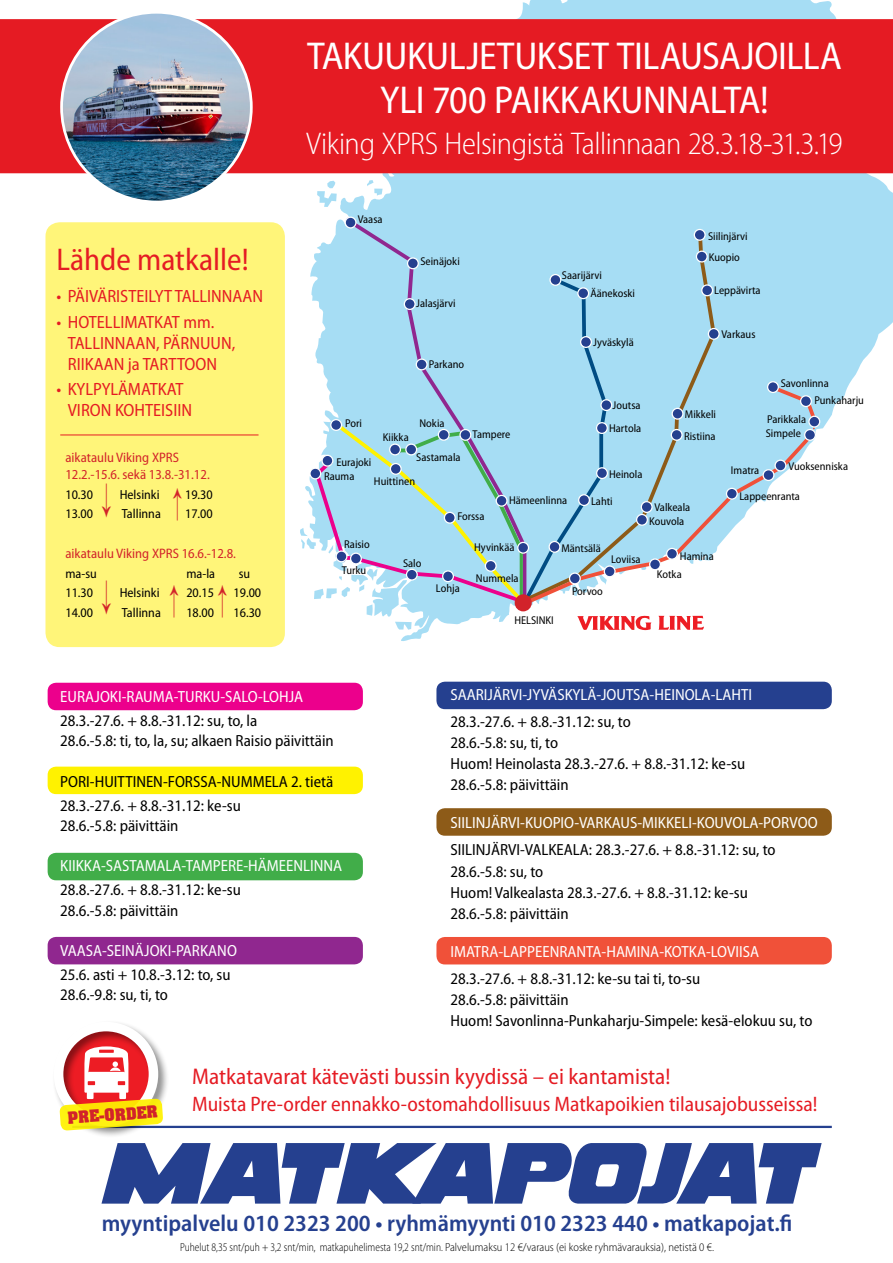
<style>
.page{position:relative;width:893px;height:1263px;background:#fff}
.page>*{position:absolute;margin:0;border:0;box-sizing:border-box;transform-origin:0 0}
.t1{font:semi-condensed 39px/43px "Myriad Pro";letter-spacing:-.015em;color:#fff;text-align:center}
.t2{font:300 semi-condensed 31.5px "Myriad Pro";letter-spacing:-.015em;color:#fff}
.t3{font:semi-condensed 31.5px "Myriad Pro";color:#e51b23}
.t4{font:600 semi-condensed 23.25px "Myriad Pro";color:#25408f}
.t5{font:semi-condensed 22.8px "Myriad Pro";color:#e51b23}
.t6{font:semi-condensed 21px "Myriad Pro";color:#e51b23}
.t7{font:semi-condensed 17.85px/21px "Myriad Pro";color:#e51b23}
.t8{font:semi-condensed 16.2px/21px "Myriad Pro";color:#000}
.t9{font:semi-condensed 16.2px "Myriad Pro";color:#fff}
.t10{font:700 14.4px "Aachen Std";color:#d2232a}
.t11{font:semi-condensed 13.8px/16.8px "Myriad Pro";color:#d2232a}
.t12{font:semi-condensed 13.2px "Myriad Pro";color:#000}
.t13{font:300 semi-condensed 11.7px "Myriad Pro";color:#000;scale:.9 1}
.t14{font:semi-condensed 11.4px/14.4px "Myriad Pro";color:#000}
</style>
<div class="page">
<svg style="left:226px;top:0;width:667px;height:642px"></svg>
<div style="left:309px;top:467px;width:12px;height:12px;border:1px solid #fff;border-radius:50%"></div>
<svg style="left:577px;top:615px;width:74px;height:15px"></svg>
<svg style="left:658px;top:616px;width:46px;height:14px"></svg>
<svg style="left:311px;top:214px;width:509px;height:394px;background:#afdaee"></svg>
<hr style="left:520px;top:545px;width:3px;height:56px;background:#41ad49">
<div style="left:496px;top:495px;width:11px;height:11px;background:#25408f;border-radius:50%"></div>
<div style="left:496px;top:495px;width:12px;height:12px;border:1px solid #fff;border-radius:50%"></div>
<div style="left:460px;top:429px;width:11px;height:11px;background:#25408f;border-radius:50%"></div>
<div style="left:459px;top:429px;width:12px;height:12px;border:1px solid #fff;border-radius:50%"></div>
<div style="left:518px;top:542px;width:10px;height:11px;background:#25408f;border-radius:50%"></div>
<div style="left:517px;top:542px;width:12px;height:12px;border:1px solid #fff;border-radius:50%"></div>
<div style="left:515px;top:594px;width:17px;height:17px;background:#d2232a;border-radius:50%"></div>
<div style="left:579px;top:495px;width:10px;height:10px;background:#25408f;border-radius:50%"></div>
<div style="left:578px;top:494px;width:12px;height:12px;border:1px solid #fff;border-radius:50%"></div>
<div style="left:0;top:19px;width:893px;height:154px;background:#e51b23"></div>
<div style="left:45px;top:222px;width:240px;height:425px;background:#fff579;border-radius:14px"></div>
<svg style="left:101px;top:1143px;width:721px;height:60px"></svg>
<div style="left:48px;top:683px;width:315px;height:27px;background:#ec008c;border-radius:9px"></div>
<div style="left:48px;top:767px;width:315px;height:27px;background:#fff200;border-radius:9px"></div>
<div style="left:48px;top:853px;width:315px;height:27px;background:#41ad49;border-radius:9px"></div>
<div style="left:48px;top:937px;width:315px;height:27px;background:#90278f;border-radius:9px"></div>
<div style="left:436px;top:682px;width:396px;height:27px;background:#25408f;border-radius:9px"></div>
<div style="left:436px;top:808px;width:396px;height:28px;background:#8d5b18;border-radius:9px"></div>
<div style="left:436px;top:937px;width:396px;height:27px;background:#f05139;border-radius:9px"></div>
<img style="left:62px;top:12px;width:189px;height:190px;border-radius:95px">
<hr style="left:72px;top:1126px;width:760px;height:2px;background:#25408f">
<div style="left:52px;top:1020px;width:118px;height:118px;background:#000;opacity:.45"></div>
<div style="left:54px;top:1022px;width:104px;height:104px;border:10px solid #fff;border-radius:50%"></div>
<svg style="left:59px;top:1046px;width:104px;height:85px"></svg>
<hr style="left:60px;top:435px;width:199px;height:1px;background:#e51b23">
<h1 class="t1" style="left:307px;top:36px;width:536px">TAKUUKULJETUKSET TILAUSAJOILLA<br>YLI 700 PAIKKAKUNNALTA!</h1>
<h2 class="t2" style="left:306px;top:127px;width:538px">Viking XPRS Helsingistä Tallinnaan 28.3.18-31.3.19</h2>
<h2 class="t3" style="left:56px;top:242px;width:194px">Lähde matkalle!</h2>
<p class="t7" style="left:56px;top:286px;width:208px">• PÄIVÄRISTEILYT TALLINNAAN</p>
<p class="t7" style="left:68px;top:311px;width:169px;text-indent:-11px">• HOTELLIMATKAT mm.<br>TALLINNAAN, PÄRNUUN,<br>RIIKAAN ja TARTTOON</p>
<p class="t7" style="left:68px;top:379px;width:126px;text-indent:-11px">• KYLPYLÄMATKAT<br>VIRON KOHTEISIIN</p>
<p class="t11" style="left:65px;top:450px;width:146px">aikataulu Viking XPRS<br>12.2.-15.6. sekä 13.8.-31.12.</p>
<p class="t12" style="left:65px;top:487px;width:29px">10.30</p>
<p class="t12" style="left:120px;top:487px;width:42px">Helsinki</p>
<p class="t12" style="left:185px;top:487px;width:29px">19.30</p>
<p class="t12" style="left:65px;top:506px;width:29px">13.00</p>
<p class="t12" style="left:122px;top:506px;width:41px">Tallinna</p>
<p class="t12" style="left:185px;top:506px;width:29px">17.00</p>
<p class="t11" style="left:65px;top:546px;width:172px">aikataulu Viking XPRS 16.6.-12.8.</p>
<p class="t12" style="left:65px;top:566px;width:33px">ma-su</p>
<p class="t12" style="left:186px;top:566px;width:30px">ma-la</p>
<p class="t12" style="left:239px;top:566px;width:13px">su</p>
<p class="t12" style="left:65px;top:585px;width:29px">11.30</p>
<p class="t12" style="left:120px;top:585px;width:42px">Helsinki</p>
<p class="t12" style="left:186px;top:585px;width:29px">20.15</p>
<p class="t12" style="left:233px;top:585px;width:29px">19.00</p>
<p class="t12" style="left:65px;top:605px;width:29px">14.00</p>
<p class="t12" style="left:122px;top:605px;width:41px">Tallinna</p>
<p class="t12" style="left:186px;top:605px;width:29px">18.00</p>
<p class="t12" style="left:233px;top:605px;width:29px">16.30</p>
<p class="t14" style="left:358px;top:212px;width:26px">Vaasa</p>
<p class="t14" style="left:420px;top:254px;width:41px">Seinäjoki</p>
<p class="t14" style="left:416px;top:296px;width:41px">Jalasjärvi</p>
<p class="t14" style="left:590px;top:266px;width:46px;line-height:18.3px;text-indent:-29px">Saarijärvi<br>Äänekoski</p>
<p class="t14" style="left:708px;top:227px;width:41px;line-height:20.2px">Siilinjärvi<br>Kuopio</p>
<p class="t14" style="left:714px;top:284px;width:48px">Leppävirta</p>
<p class="t14" style="left:429px;top:357px;width:37px">Parkano</p>
<p class="t14" style="left:345px;top:416px;width:18px">Pori</p>
<p class="t14" style="left:383px;top:430px;width:27px">Kiikka</p>
<p class="t14" style="left:419px;top:416px;width:27px">Nokia</p>
<p class="t14" style="left:416px;top:451px;width:46px">Sastamala</p>
<p class="t14" style="left:324px;top:455px;width:49px;text-indent:12px">Eurajoki<br>Rauma</p>
<p class="t14" style="left:374px;top:475px;width:43px">Huittinen</p>
<p class="t14" style="left:473px;top:427px;width:39px">Tampere</p>
<p class="t14" style="left:593px;top:335px;width:42px">Jyväskylä</p>
<p class="t14" style="left:613px;top:398px;width:29px">Joutsa</p>
<p class="t14" style="left:609px;top:421px;width:34px">Hartola</p>
<p class="t14" style="left:609px;top:467px;width:35px">Heinola</p>
<p class="t14" style="left:344px;top:537px;width:27px">Raisio</p>
<p class="t14" style="left:342px;top:563px;width:26px">Turku</p>
<p class="t14" style="left:403px;top:556px;width:20px">Salo</p>
<p class="t14" style="left:509px;top:493px;width:60px">Hämeenlinna</p>
<p class="t14" style="left:474px;top:540px;width:42px">Hyvinkää</p>
<p class="t14" style="left:591px;top:494px;width:23px">Lahti</p>
<p class="t14" style="left:457px;top:509px;width:29px">Forssa</p>
<p class="t14" style="left:561px;top:541px;width:41px">Mäntsälä</p>
<p class="t14" style="left:436px;top:581px;width:25px">Lohja</p>
<p class="t14" style="left:476px;top:571px;width:44px">Nummela</p>
<p class="t14" style="left:611px;top:552px;width:31px">Loviisa</p>
<p class="t14" style="left:572px;top:584px;width:32px">Porvoo</p>
<p class="t14" style="left:721px;top:328px;width:35px">Varkaus</p>
<p class="t14" style="left:684px;top:404px;width:34px;line-height:21.6px">Mikkeli<br>Ristiina</p>
<p class="t14" style="left:814px;top:375px;width:51px;line-height:16.8px;text-indent:-34px">Savonlinna<br>Punkaharju</p>
<p class="t14" style="left:767px;top:412px;width:41px">Parikkala</p>
<p class="t14" style="left:766px;top:427px;width:37px">Simpele</p>
<p class="t14" style="left:654px;top:500px;width:37px">Valkeala</p>
<p class="t14" style="left:649px;top:514px;width:37px">Kouvola</p>
<p class="t14" style="left:657px;top:547px;width:58px;line-height:18px;text-indent:23px">Hamina<br>Kotka</p>
<p class="t14" style="left:789px;top:459px;width:61px">Vuoksenniska</p>
<p class="t14" style="left:731px;top:464px;width:30px">Imatra</p>
<p class="t14" style="left:739px;top:489px;width:62px">Lappeenranta</p>
<p class="t14" style="left:514px;top:613px;width:41px">HELSINKI</p>
<p class="t9" style="left:60px;top:688px;width:244px">EURAJOKI-RAUMA-TURKU-SALO-LOHJA</p>
<p class="t8" style="left:60px;top:710px;width:275px;line-height:20.5px">28.3.-27.6. + 8.8.-31.12: su, to, la<br>28.6.-5.8: ti, to, la, su; alkaen Raisio päivittäin</p>
<p class="t8" style="left:60px;top:769px;width:275px;line-height:24px">PORI-HUITTINEN-FORSSA-NUMMELA 2. tietä<br>28.3.-27.6. + 8.8.-31.12: ke-su</p>
<p class="t8" style="left:60px;top:815px;width:120px">28.6.-5.8: päivittäin</p>
<p class="t9" style="left:60px;top:857px;width:283px">KIIKKA-SASTAMALA-TAMPERE-HÄMEENLINNA</p>
<p class="t8" style="left:60px;top:880px;width:182px;line-height:20.5px">28.8.-27.6. + 8.8.-31.12: ke-su<br>28.6.-5.8: päivittäin</p>
<p class="t9" style="left:60px;top:941px;width:178px">VAASA-SEINÄJOKI-PARKANO</p>
<p class="t8" style="left:60px;top:964px;width:172px;line-height:20.5px">25.6. asti + 10.8.-3.12: to, su<br>28.6.-9.8: su, ti, to</p>
<p class="t9" style="left:450px;top:686px;width:303px">SAARIJÄRVI-JYVÄSKYLÄ-JOUTSA-HEINOLA-LAHTI</p>
<p class="t8" style="left:450px;top:712px;width:296px">28.3.-27.6. + 8.8.-31.12: su, to<br>28.6.-5.8: su, ti, to<br>Huom! Heinolasta 28.3.-27.6. + 8.8.-31.12: ke-su<br>28.6.-5.8: päivittäin</p>
<p class="t9" style="left:450px;top:813px;width:369px">SIILINJÄRVI-KUOPIO-VARKAUS-MIKKELI-KOUVOLA-PORVOO</p>
<p class="t8" style="left:450px;top:838px;width:327px;line-height:22.5px">SIILINJÄRVI-VALKEALA: 28.3.-27.6. + 8.8.-31.12: su, to<br>28.6.-5.8: su, to</p>
<p class="t8" style="left:450px;top:883px;width:299px">Huom! Valkealasta 28.3.-27.6. + 8.8.-31.12: ke-su<br>28.6.-5.8: päivittäin</p>
<p class="t9" style="left:450px;top:942px;width:310px">IMATRA-LAPPEENRANTA-HAMINA-KOTKA-LOVIISA</p>
<p class="t8" style="left:450px;top:968px;width:363px">28.3.-27.6. + 8.8.-31.12: ke-su tai ti, to-su<br>28.6.-5.8: päivittäin<br>Huom! Savonlinna-Punkaharju-Simpele: kesä-elokuu su, to</p>
<p class="t10" style="left:67px;top:1107px;width:92px;rotate:-4deg">PRE-ORDER</p>
<h3 class="t5" style="left:192px;top:1064px;width:480px">Matkatavarat kätevästi bussin kyydissä – ei kantamista!</h3>
<p class="t6" style="left:192px;top:1093px;width:627px">Muista Pre-order ennakko-ostomahdollisuus Matkapoikien tilausajobusseissa!</p>
<h3 class="t4" style="left:102px;top:1210px;width:692px">myyntipalvelu 010 2323 200 • ryhmämyynti 010 2323 440 • matkapojat.fi</h3>
<p class="t13" style="left:180px;top:1240px;width:595px">Puhelut 8,35 snt/puh + 3,2 snt/min, matkapuhelimesta 19,2 snt/min. Palvelumaksu 12 €/varaus (ei koske ryhmävarauksia), netistä 0 €.</p>
</div>
